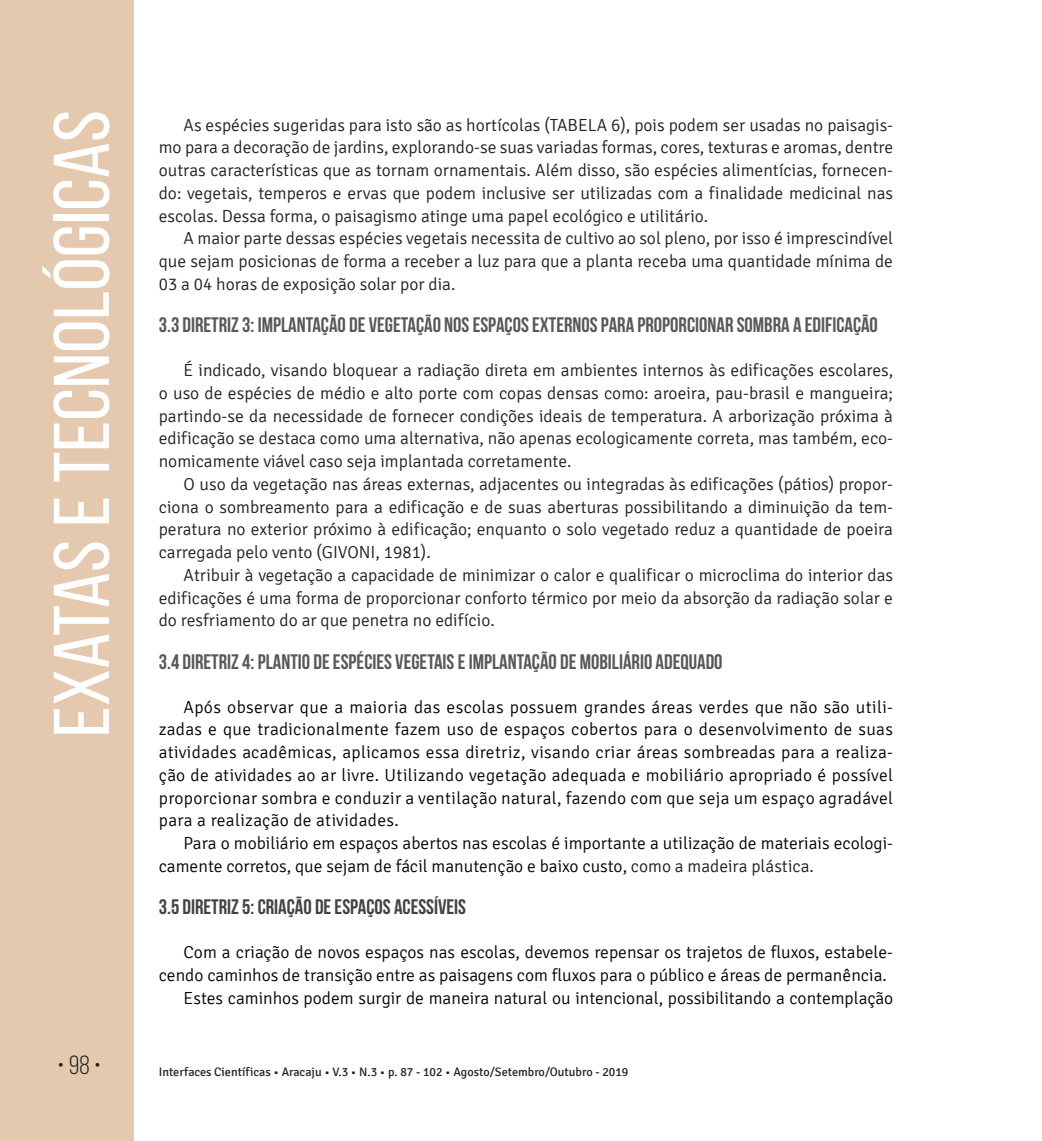
<style>
.page{position:relative;width:1042px;height:1141px;background:#fff}
.page>*{position:absolute;margin:0;border:0;box-sizing:border-box;transform-origin:0 0}
.t1{font:78.75px "Bebas Neue";color:#fff;scale:1.09 1}
.t2{font:26.25px "Bebas Neue";color:#231f20}
.t3{font:700 21px "Bebas Neue";color:#57585a}
.t4{font:700 21px "Bebas Neue";color:#434242}
.t5{font:300 17.5px/22.8px "Signika";color:#231f20;text-align:justify}
.t6{font:300 17.5px/22.8px "Signika";color:#040503;text-align:justify}
.t7{font:12.25px "Signika";color:#231f20}
.s1{color:#231f20}
</style>
<div class="page">
<div style="left:0;top:0;width:134px;height:1141px;background:#e5c9af"></div>
<h1 class="t1" style="left:39px;top:737px;width:577px;rotate:-90deg">Exatas e tecnológicas</h1>
<p class="t5" style="left:159px;top:114px;width:736px;text-indent:25px">As espécies sugeridas para isto são as hortícolas (TABELA 6), pois podem ser usadas no paisagis&shy;mo para a decoração de jardins, explorando-se suas variadas formas, cores, texturas e aromas, dentre outras características que as tornam ornamentais. Além disso, são espécies alimentícias, fornecen&shy;do: vegetais, temperos e ervas que podem inclusive ser utilizadas com a finalidade medicinal nas escolas. Dessa forma, o paisagismo atinge uma papel ecológico e utilitário.</p>
<p class="t5" style="left:159px;top:227px;width:736px;text-indent:25px">A maior parte dessas espécies vegetais necessita de cultivo ao sol pleno, por isso é imprescindível que sejam posicionas de forma a receber a luz para que a planta receba uma quantidade mínima de 03 a 04 horas de exposição solar por dia.</p>
<p class="t3" style="left:159px;top:313px;width:721px">3.3 DIRETRIZ 3: IMPLANTAÇÃO DE VEGETAÇÃO NOS ESPAÇOS EXTERNOS PARA PROPORCIONAR SOMBRA A EDIFICAÇÃO</p>
<p class="t5" style="left:159px;top:359px;width:736px;text-indent:25px">É indicado, visando bloquear a radiação direta em ambientes internos às edificações escolares, o uso de espécies de médio e alto porte com copas densas como: aroeira, pau-brasil e mangueira; partindo-se da necessidade de fornecer condições ideais de temperatura. A arborização próxima à edificação se destaca como uma alternativa, não apenas ecologicamente correta, mas também, eco&shy;nomicamente viável caso seja implantada corretamente.</p>
<p class="t5" style="left:159px;top:473px;width:736px;text-indent:25px">O uso da vegetação nas áreas externas, adjacentes ou integradas às edificações (pátios) propor&shy;ciona o sombreamento para a edificação e de suas aberturas possibilitando a diminuição da tem&shy;peratura no exterior próximo à edificação; enquanto o solo vegetado reduz a quantidade de poeira carregada pelo vento (GIVONI, 1981).</p>
<p class="t5" style="left:159px;top:564px;width:736px;text-indent:25px">Atribuir à vegetação a capacidade de minimizar o calor e qualificar o microclima do interior das edificações é uma forma de proporcionar conforto térmico por meio da absorção da radiação solar e do resfriamento do ar que penetra no edifício.</p>
<p class="t3" style="left:159px;top:650px;width:565px">3.4 DIRETRIZ 4: PLANTIO DE ESPÉCIES VEGETAIS E IMPLANTAÇÃO DE MOBILIÁRIO ADEQUADO</p>
<p class="t6" style="left:159px;top:696px;width:736px;text-indent:25px">Após observar que a maioria das escolas possuem grandes áreas verdes que não são utili&shy;zadas e que tradicionalmente fazem uso de espaços cobertos para o desenvolvimento de suas atividades acadêmicas, aplicamos essa diretriz, visando criar áreas sombreadas para a realiza&shy;ção de atividades ao ar livre. Utilizando vegetação adequada e mobiliário apropriado é possível proporcionar sombra e conduzir a ventilação natural, fazendo com que seja um espaço agradável para a realização de atividades.</p>
<p class="t6" style="left:159px;top:832px;width:736px;text-indent:25px">Para o mobiliário em espaços abertos nas escolas é importante a utilização de materiais ecologi&shy;camente corretos, que sejam de fácil manutenção e baixo custo, <span class="s1">como a madeira plástica.</span></p>
<p class="t4" style="left:159px;top:895px;width:309px">3.5 DIRETRIZ 5: CRIAÇÃO DE ESPAÇOS ACESSÍVEIS</p>
<p class="t6" style="left:184px;top:941px;width:711px">Com a criação de novos espaços nas escolas, devemos repensar os trajetos de fluxos, estabele-</p>
<p class="t6" style="left:159px;top:964px;width:729px">cendo caminhos de transição entre as paisagens com fluxos para o público e áreas de permanência.</p>
<p class="t6" style="left:184px;top:987px;width:711px">Estes caminhos podem surgir de maneira natural ou intencional, possibilitando a contemplação</p>
<h2 class="t2" style="left:58px;top:1051px;width:45px">• 98 •</h2>
<p class="t7" style="left:159px;top:1065px;width:471px">Interfaces Científicas • Aracaju • V.3 • N.3 • p. 87 - 102 • Agosto/Setembro/Outubro - 2019</p>
</div>
